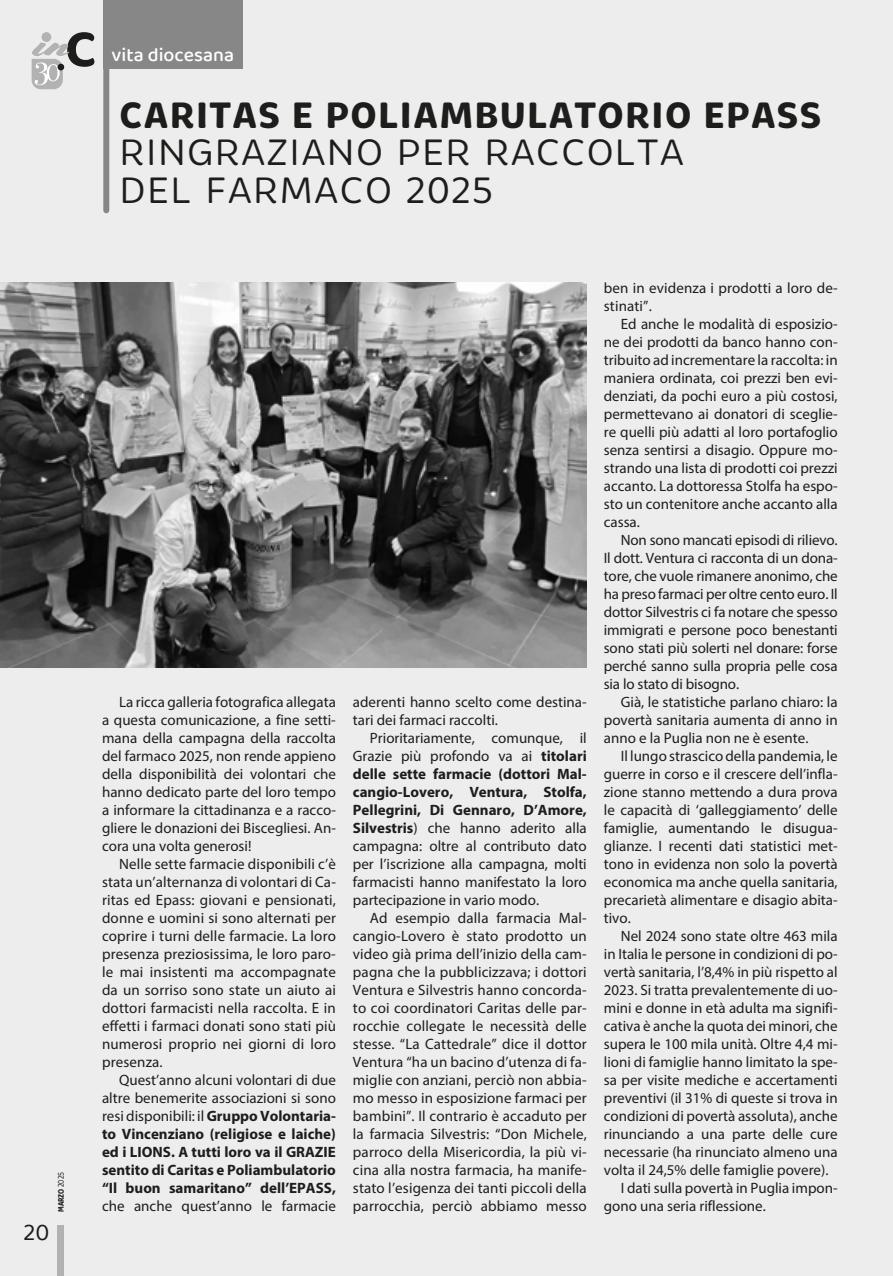
<style>
.page{position:relative;width:893px;height:1276px;background:#ededed}
.page>*{position:absolute;margin:0;border:0;box-sizing:border-box;transform-origin:0 0}
.t1{font:37.5px/37.5px "Brevia";letter-spacing:.015em;color:#1d1d1b}
.t2{font:700 37.5px "Brevia";letter-spacing:.015em;color:#1d1d1b}
.t3{font:24px "Baloo 2";color:#1d1d1b}
.t4{font:500 19.5px "Baloo 2";color:#fff}
.t5{font:15px/18px "Myriad Pro";color:#1d1d1b;text-align:justify}
.t6{font:700 15px/18px "Myriad Pro";color:#1d1d1b;text-align:justify}
.t7{font:700 9px "Baloo 2";color:#1d1d1b;scale:.8 1}
.s1{font-weight:400}
.s2{font-weight:700}
</style>
<div class="page">
<div style="left:103px;top:0;width:6px;height:210px;background:#878787"></div>
<img style="left:0;top:283px;width:587px;height:385px">
<div style="left:103px;top:0;width:140px;height:69px;background:#878787"></div>
<svg style="left:31px;top:32px;width:63px;height:57px"></svg>
<div style="left:57px;top:1225px;width:7px;height:51px;background:#b3b2b2"></div>
<h2 class="t3" style="left:23px;top:1215px;width:27px">20</h2>
<p class="t7" style="left:55px;top:1212px;width:52px;rotate:-90deg">MARZO <span class="s1">2025</span></p>
<h3 class="t4" style="left:112px;top:41px;width:124px">vita diocesana</h3>
<h1 class="t2" style="left:119px;top:91px;width:704px">CARITAS E POLIAMBULATORIO EPASS</h1>
<h1 class="t1" style="left:119px;top:134px;width:567px">RINGRAZIANO PER RACCOLTA<br>DEL FARMACO 2025</h1>
<p class="t5" style="left:102px;top:693px;width:235px;text-indent:17px">La ricca galleria fotografica allegata a questa comunicazione, a fine setti&shy;mana della campagna della raccolta del farmaco 2025, non rende appieno della disponibilità dei volontari che hanno dedicato parte del loro tempo a informare la cittadinanza e a racco&shy;gliere le donazioni dei Biscegliesi. An&shy;cora una volta generosi!</p>
<p class="t5" style="left:102px;top:855px;width:235px;text-indent:17px">Nelle sette farmacie disponibili c’è stata un’alternanza di volontari di Ca&shy;ritas ed Epass: giovani e pensionati, donne e uomini si sono alternati per coprire i turni delle farmacie. La loro presenza preziosissima, le loro paro&shy;le mai insistenti ma accompagnate da un sorriso sono state un aiuto ai dottori farmacisti nella raccolta. E in effetti i farmaci donati sono stati più numerosi proprio nei giorni di loro presenza.</p>
<p class="t6" style="left:102px;top:1071px;width:235px;text-indent:17px"><span class="s1">Quest’anno alcuni volontari di due altre benemerite associazioni si sono resi disponibili: il</span> Gruppo Volontaria&shy;to Vincenziano (religiose e laiche) ed i LIONS. A tutti loro va il GRAZIE sentito di Caritas e Poliambulatorio “Il buon samaritano” dell’EPASS,</p>
<p class="t5" style="left:102px;top:1197px;width:235px">che anche quest’anno le farmacie</p>
<p class="t5" style="left:353px;top:693px;width:235px">aderenti hanno scelto come destina&shy;tari dei farmaci raccolti.</p>
<p class="t5" style="left:353px;top:729px;width:235px;text-indent:17px">Prioritariamente, comunque, il Grazie più profondo va ai <span class="s2">titolari delle sette farmacie (dottori Mal&shy;cangio-Lovero, Ventura, Stolfa, Pellegrini, Di Gennaro, D’Amore, Silvestris</span>) che hanno aderito alla campagna: oltre al contributo dato per l’iscrizione alla campagna, molti farmacisti hanno manifestato la loro partecipazione in vario modo.</p>
<p class="t5" style="left:353px;top:909px;width:235px;text-indent:17px">Ad esempio dalla farmacia Mal&shy;cangio-Lovero è stato prodotto un video già prima dell’inizio della cam&shy;pagna che la pubblicizzava; i dottori Ventura e Silvestris hanno concorda&shy;to coi coordinatori Caritas delle par&shy;rocchie collegate le necessità delle stesse. “La Cattedrale” dice il dottor Ventura “ha un bacino d’utenza di fa&shy;miglie con anziani, perciò non abbia&shy;mo messo in esposizione farmaci per bambini”. Il contrario è accaduto per la farmacia Silvestris: “Don Michele, parroco della Misericordia, la più vi&shy;cina alla nostra farmacia, ha manife&shy;stato l’esigenza dei tanti piccoli della parrocchia, perciò abbiamo messo</p>
<p class="t5" style="left:604px;top:279px;width:235px">ben in evidenza i prodotti a loro de&shy;stinati”.</p>
<p class="t5" style="left:604px;top:315px;width:235px;text-indent:17px">Ed anche le modalità di esposizio&shy;ne dei prodotti da banco hanno con&shy;tribuito ad incrementare la raccolta: in maniera ordinata, coi prezzi ben evi&shy;denziati, da pochi euro a più costosi, permettevano ai donatori di sceglie&shy;re quelli più adatti al loro portafoglio senza sentirsi a disagio. Oppure mo&shy;strando una lista di prodotti coi prezzi accanto. La dottoressa Stolfa ha espo&shy;sto un contenitore anche accanto alla cassa.</p>
<p class="t5" style="left:604px;top:531px;width:235px;text-indent:17px">Non sono mancati episodi di rilievo.<br>Il dott. Ventura ci racconta di un dona&shy;tore, che vuole rimanere anonimo, che ha preso farmaci per oltre cento euro. Il dottor Silvestris ci fa notare che spesso immigrati e persone poco benestanti sono stati più solerti nel donare: forse perché sanno sulla propria pelle cosa sia lo stato di bisogno.</p>
<p class="t5" style="left:604px;top:693px;width:235px;text-indent:17px">Già, le statistiche parlano chiaro: la povertà sanitaria aumenta di anno in anno e la Puglia non ne è esente.</p>
<p class="t5" style="left:604px;top:747px;width:235px;text-indent:17px">Il lungo strascico della pandemia, le guerre in corso e il crescere dell’infla&shy;zione stanno mettendo a dura prova le capacità di ‘galleggiamento’ delle famiglie, aumentando le disugua&shy;glianze. I recenti dati statistici met&shy;tono in evidenza non solo la povertà economica ma anche quella sanitaria, precarietà alimentare e disagio abita&shy;tivo.</p>
<p class="t5" style="left:621px;top:927px;width:218px">Nel 2024 sono state oltre 463 mila</p>
<p class="t5" style="left:604px;top:945px;width:235px">in Italia le persone in condizioni di po-</p>
<p class="t5" style="left:604px;top:963px;width:235px">vertà sanitaria, l’8,4% in più rispetto al</p>
<p class="t5" style="left:604px;top:981px;width:235px">2023. Si tratta prevalentemente di uo-</p>
<p class="t5" style="left:604px;top:999px;width:235px">mini e donne in età adulta ma signifi-</p>
<p class="t5" style="left:604px;top:1017px;width:235px">cativa è anche la quota dei minori, che</p>
<p class="t5" style="left:604px;top:1035px;width:235px">supera le 100 mila unità. Oltre 4,4 mi-</p>
<p class="t5" style="left:604px;top:1053px;width:235px">lioni di famiglie hanno limitato la spe-</p>
<p class="t5" style="left:604px;top:1071px;width:235px">sa per visite mediche e accertamenti</p>
<p class="t5" style="left:604px;top:1089px;width:235px">preventivi (il 31% di queste si trova in</p>
<p class="t5" style="left:604px;top:1107px;width:235px">condizioni di povertà assoluta), anche</p>
<p class="t5" style="left:604px;top:1125px;width:235px">rinunciando a una parte delle cure</p>
<p class="t5" style="left:604px;top:1143px;width:235px">necessarie (ha rinunciato almeno una</p>
<p class="t5" style="left:604px;top:1161px;width:226px">volta il 24,5% delle famiglie povere).</p>
<p class="t5" style="left:621px;top:1179px;width:218px">I dati sulla povertà in Puglia impon-</p>
<p class="t5" style="left:604px;top:1197px;width:164px">gono una seria riflessione.</p>
</div>
